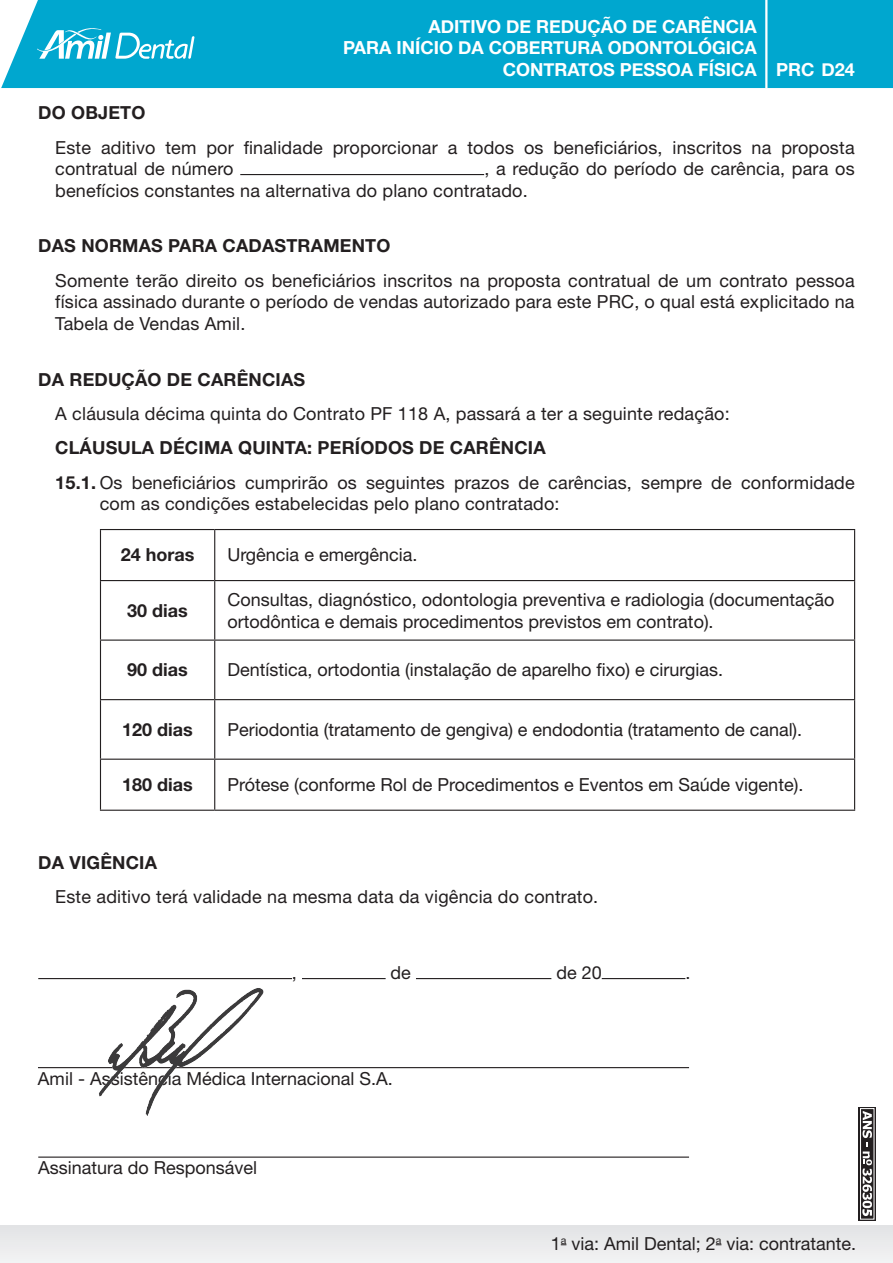
<style>
.page{position:relative;width:893px;height:1263px;background:#fff}
.page>*{position:absolute;margin:0;border:0;box-sizing:border-box;transform-origin:0 0}
.t1{font:18px/21.6px "Helvetica Neue LT Std";letter-spacing:.01em;color:#231f20}
.t2{font:700 18px "Helvetica Neue LT Std";letter-spacing:.01em;color:#231f20}
.t3{font:700 18px "Helvetica Neue";color:#fff}
.s1{font-weight:700}
</style>
<div class="page">
<svg style="left:859px;top:1107px;width:17px;height:113px"></svg>
<div style="left:860px;top:1108px;width:14px;height:111px;border:1px solid #fff"></div>
<svg style="left:862px;top:1111px;width:10px;height:105px"></svg>
<div style="left:0;top:1225px;width:893px;height:38px;background:#eaebec"></div>
<div style="left:1px;top:0;width:892px;height:88px;background:#00a7cf"></div>
<hr style="left:765px;top:0;width:2px;height:88px;background:#fff">
<svg style="left:37px;top:28px;width:158px;height:31px"></svg>
<hr style="left:240px;top:174px;width:244px;height:1px;background:#231f20">
<hr style="left:100px;top:530px;width:1px;height:50px;background:#231f20">
<hr style="left:100px;top:581px;width:1px;height:58px;background:#231f20">
<hr style="left:100px;top:641px;width:1px;height:58px;background:#231f20">
<hr style="left:100px;top:700px;width:1px;height:59px;background:#231f20">
<hr style="left:100px;top:760px;width:1px;height:50px;background:#231f20">
<hr style="left:100px;top:529px;width:115px;height:1px;background:#231f20">
<hr style="left:100px;top:580px;width:115px;height:1px;background:#231f20">
<hr style="left:100px;top:639px;width:115px;height:2px;background:#231f20">
<hr style="left:100px;top:699px;width:115px;height:1px;background:#231f20">
<hr style="left:100px;top:759px;width:115px;height:1px;background:#231f20">
<hr style="left:100px;top:810px;width:115px;height:1px;background:#231f20">
<hr style="left:214px;top:530px;width:1px;height:50px;background:#231f20">
<hr style="left:214px;top:581px;width:1px;height:58px;background:#231f20">
<hr style="left:214px;top:641px;width:1px;height:58px;background:#231f20">
<hr style="left:214px;top:700px;width:1px;height:59px;background:#231f20">
<hr style="left:214px;top:760px;width:1px;height:50px;background:#231f20">
<hr style="left:215px;top:529px;width:640px;height:1px;background:#231f20">
<hr style="left:854px;top:530px;width:1px;height:50px;background:#231f20">
<hr style="left:854px;top:581px;width:1px;height:58px;background:#231f20">
<hr style="left:854px;top:641px;width:1px;height:58px;background:#231f20">
<hr style="left:854px;top:700px;width:1px;height:59px;background:#231f20">
<hr style="left:854px;top:760px;width:1px;height:50px;background:#231f20">
<hr style="left:215px;top:580px;width:640px;height:1px;background:#231f20">
<hr style="left:215px;top:639px;width:640px;height:2px;background:#231f20">
<hr style="left:215px;top:699px;width:640px;height:1px;background:#231f20">
<hr style="left:215px;top:759px;width:640px;height:1px;background:#231f20">
<hr style="left:215px;top:810px;width:640px;height:1px;background:#231f20">
<hr style="left:38px;top:1156px;width:651px;height:2px;background:#231f20">
<hr style="left:38px;top:978px;width:254px;height:1px;background:#231f20">
<hr style="left:302px;top:978px;width:84px;height:1px;background:#231f20">
<hr style="left:416px;top:978px;width:135px;height:1px;background:#231f20">
<hr style="left:602px;top:978px;width:83px;height:1px;background:#231f20">
<hr style="left:38px;top:1067px;width:651px;height:1px;background:#231f20">
<img style="left:82px;top:979px;width:185px;height:137px">
<p class="t3" style="left:428px;top:12px;width:330px">ADITIVO DE REDUÇÃO DE CARÊNCIA</p>
<p class="t3" style="left:343px;top:34px;width:415px">PARA INÍCIO DA COBERTURA ODONTOLÓGICA</p>
<p class="t3" style="left:503px;top:55px;width:354px">CONTRATOS PESSOA FÍSICA PRC D24</p>
<p class="t2" style="left:38px;top:102px;width:109px">DO OBJETO</p>
<p class="t1" style="left:55px;top:136px;width:801px">Este aditivo tem por finalidade proporcionar a todos os beneficiários, inscritos na proposta contratual de número</p>
<p class="t1" style="left:55px;top:158px;width:801px;text-indent:429px">, a redução do período de carência, para os benefícios constantes na alternativa do plano contratado.</p>
<p class="t2" style="left:38px;top:235px;width:354px">DAS NORMAS PARA CADASTRAMENTO</p>
<p class="t1" style="left:55px;top:269px;width:801px;text-align:justify">Somente terão direito os beneficiários inscritos na proposta contratual de um contrato pessoa física assinado durante o período de vendas autorizado para este PRC, o qual está explicitado na Tabela de Vendas Amil.</p>
<p class="t2" style="left:38px;top:368px;width:268px">DA REDUÇÃO DE CARÊNCIAS</p>
<p class="t1" style="left:55px;top:402px;width:676px">A cláusula décima quinta do Contrato PF 118 A, passará a ter a seguinte redação:</p>
<p class="t1" style="left:55px;top:430px;width:801px;line-height:34.3px"><span class="s1">CLÁUSULA DÉCIMA QUINTA: PERÍODOS DE CARÊNCIA<br>15.1.</span> Os beneficiários cumprirão os seguintes prazos de carências, sempre de conformidade</p>
<p class="t1" style="left:100px;top:493px;width:461px">com as condições estabelecidas pelo plano contratado:</p>
<p class="t2" style="left:121px;top:544px;width:75px">24 horas</p>
<p class="t1" style="left:227px;top:544px;width:192px">Urgência e emergência.</p>
<p class="t2" style="left:127px;top:599px;width:62px">30 dias</p>
<p class="t1" style="left:227px;top:588px;width:609px">Consultas, diagnóstico, odontologia preventiva e radiologia (documentação ortodôntica e demais procedimentos previstos em contrato).</p>
<p class="t2" style="left:127px;top:659px;width:62px">90 dias</p>
<p class="t1" style="left:227px;top:659px;width:497px">Dentística, ortodontia (instalação de aparelho fixo) e cirurgias.</p>
<p class="t2" style="left:122px;top:718px;width:72px">120 dias</p>
<p class="t1" style="left:227px;top:718px;width:576px">Periodontia (tratamento de gengiva) e endodontia (tratamento de canal).</p>
<p class="t2" style="left:122px;top:773px;width:72px">180 dias</p>
<p class="t1" style="left:227px;top:774px;width:577px">Prótese (conforme Rol de Procedimentos e Eventos em Saúde vigente).</p>
<p class="t2" style="left:38px;top:851px;width:120px">DA VIGÊNCIA</p>
<p class="t1" style="left:55px;top:886px;width:544px">Este aditivo terá validade na mesma data da vigência do contrato.</p>
<p class="t1" style="left:292px;top:962px;width:7px">,</p>
<p class="t1" style="left:391px;top:962px;width:22px">de</p>
<p class="t1" style="left:556px;top:962px;width:47px">de 20</p>
<p class="t1" style="left:685px;top:962px;width:7px">.</p>
<p class="t1" style="left:38px;top:1067px;width:356px">Amil - Assistência Médica Internacional S.A.</p>
<p class="t1" style="left:38px;top:1157px;width:221px">Assinatura do Responsável</p>
<p class="t1" style="left:551px;top:1232px;width:307px">1<sup>a</sup> via: Amil Dental; 2<sup>a</sup> via: contratante.</p>
</div>
